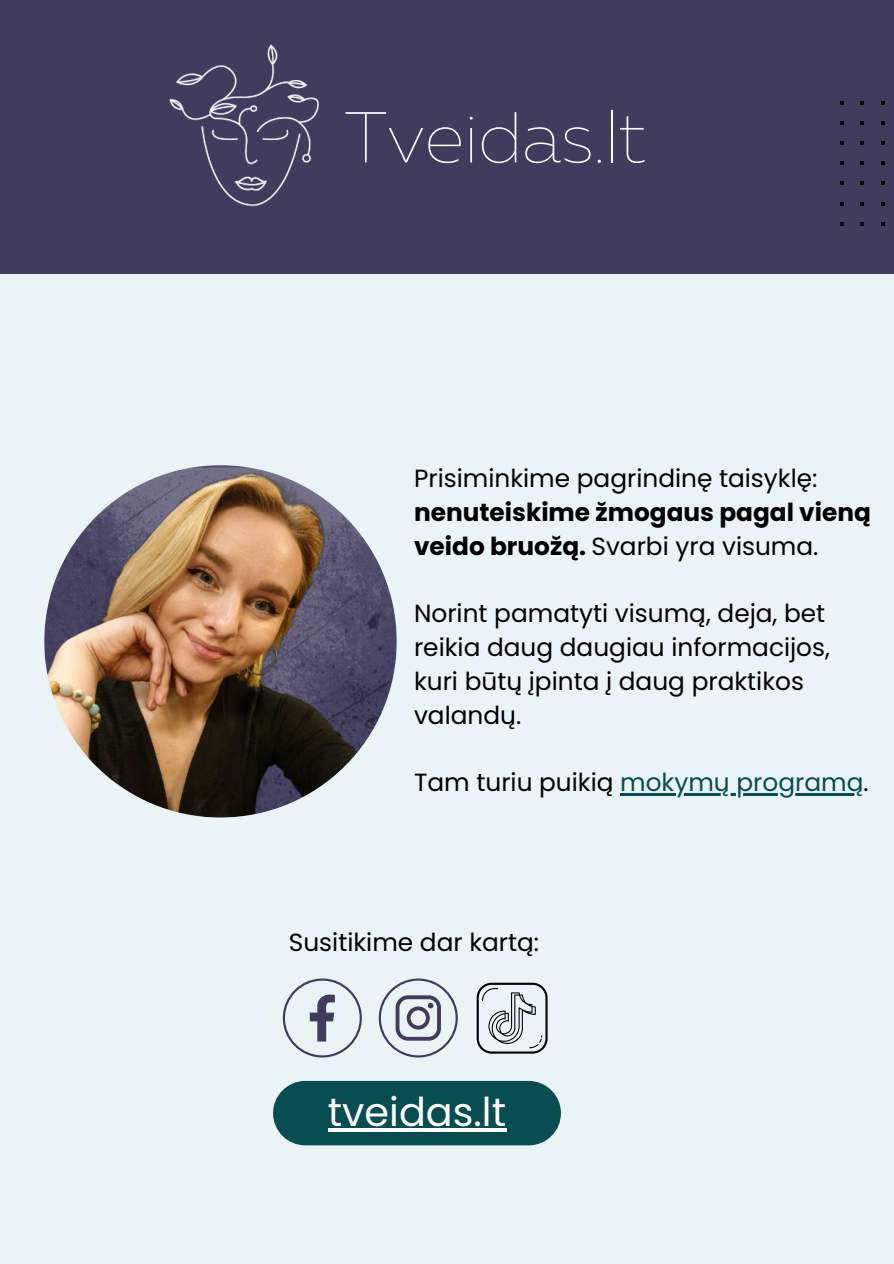
<style>
.page{position:relative;width:894px;height:1264px;background:#fff}
.page>*{position:absolute;margin:0;border:0;box-sizing:border-box;transform-origin:0 0}
.t1{font:100 71.85px "Muller";color:#fff}
.t2{font:39.75px "Poppins";color:#fff}
.t3{font:24.75px/33.8px "Poppins";color:#000}
.t4{font:700 24.75px/33.8px "Poppins";color:#000}
.s1{font-weight:400}
.s2{color:#074d52}
</style>
<div class="page">
<div style="left:0;top:0;width:893px;height:1263px;background:#eaf3f6"></div>
<div style="left:0;top:0;width:893px;height:274px;background:#413c5e"></div>
<img style="left:169px;top:44px;width:150px;height:163px">
<div style="left:273px;top:1080px;width:287px;height:65px;background:#074d52;border-radius:32px"></div>
<img style="left:44px;top:465px;width:352px;height:352px;border-radius:50%">
<svg style="left:283px;top:978px;width:78px;height:79px"></svg>
<svg style="left:378px;top:978px;width:79px;height:79px"></svg>
<svg style="left:476px;top:982px;width:71px;height:71px"></svg>
<hr style="left:620px;top:793px;width:243px;height:2px;background:#074d52">
<hr style="left:328px;top:1128px;width:178px;height:3px;background:#fff">
<h1 class="t1" style="left:344px;top:96px;width:302px">Tveidas.lt</h1>
<p class="t3" style="left:414px;top:462px;width:405px">Prisiminkime pagrindinę taisyklę:</p>
<p class="t4" style="left:414px;top:495px;width:458px">nenuteiskime žmogaus pagal vieną veido bruožą. <span class="s1">Svarbi yra visuma.</span></p>
<p class="t3" style="left:414px;top:597px;width:417px">Norint pamatyti visumą, deja, bet reikia daug daugiau informacijos, kuri būtų įpinta į daug praktikos valandų.</p>
<p class="t3" style="left:414px;top:765px;width:456px">Tam turiu puikią <span class="s2">mokymų programą</span>.</p>
<p class="t3" style="left:289px;top:925px;width:252px">Susitikime dar kartą:</p>
<h2 class="t2" style="left:328px;top:1089px;width:180px">tveidas.lt</h2>
</div>
